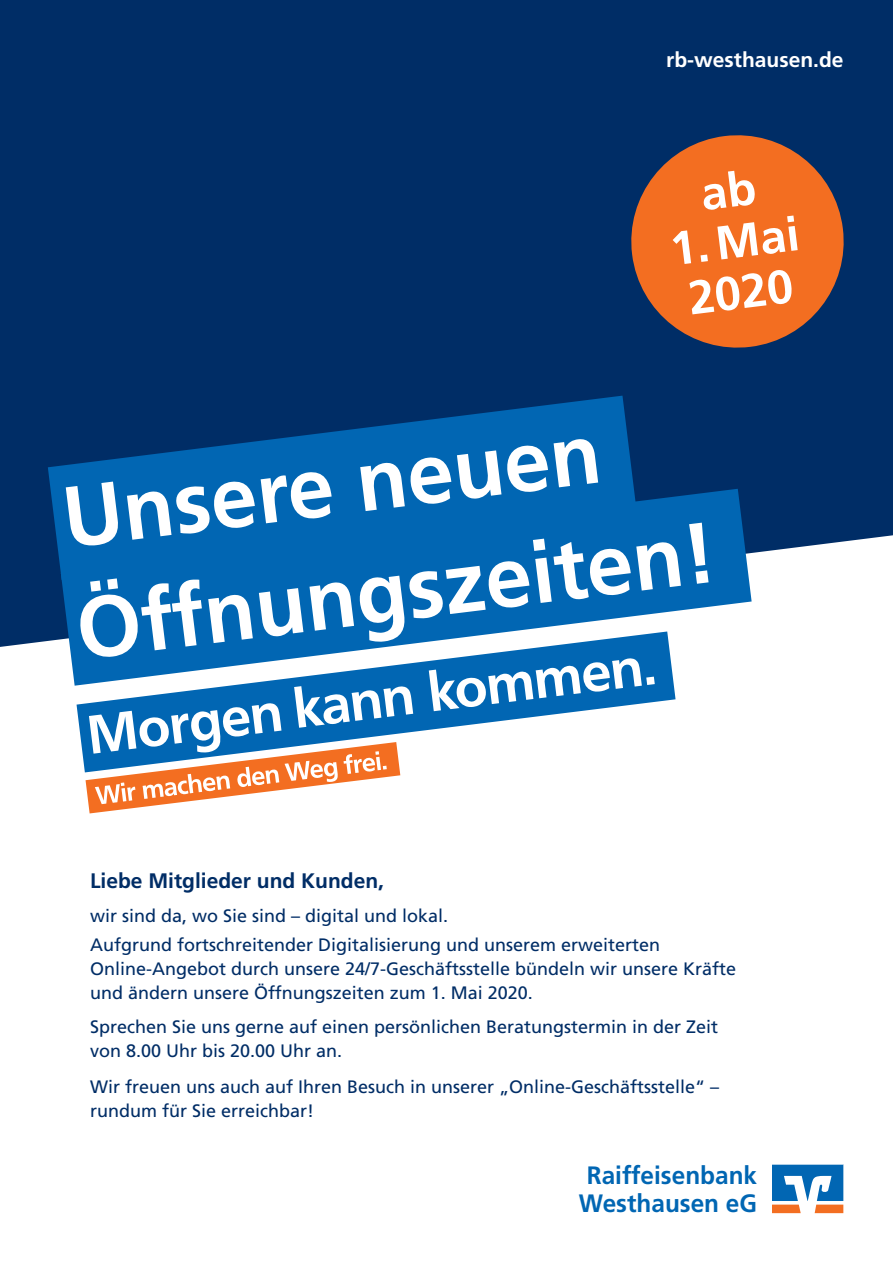
<style>
.page{position:relative;width:893px;height:1263px;background:#fff}
.page>*{position:absolute;margin:0;border:0;box-sizing:border-box;transform-origin:0 0}
.t1{font:700 86.1px "Frutiger LT Std";color:#fff}
.t2{font:700 47.25px "Frutiger LT Std";color:#fff}
.t3{font:700 25.2px "Frutiger LT Std";color:#0166b3}
.t4{font:700 21px "Frutiger LT Std";color:#002d66}
.t5{font:700 21px "Frutiger LT Std";color:#fff}
.t6{font:18px/24px "Frutiger LT Std";color:#002d66}
</style>
<div class="page">
<div style="left:0;top:0;width:893px;height:647px;background:#002d66"></div>
<svg style="left:48px;top:396px;width:588px;height:184px;background:#004f94"></svg>
<svg style="left:61px;top:489px;width:691px;height:197px;background:#1571b8"></svg>
<svg style="left:625px;top:129px;width:225px;height:225px;background:#a65936"></svg>
<svg style="left:77px;top:631px;width:598px;height:141px;fill:#0166b3"></svg>
<svg style="left:772px;top:1165px;width:72px;height:48px"></svg>
<svg style="left:86px;top:658px;width:569px;height:155px"></svg>
<div style="left:702px;top:169px;width:54px;height:42px;background:#f36e21"></div>
<p class="t5" style="left:666px;top:47px;width:179px">rb-westhausen.de</p>
<p class="t2" style="left:667px;top:222px;width:131px;rotate:-7deg">1. Mai</p>
<p class="t2" style="left:685px;top:271px;width:107px;rotate:-7deg">2020</p>
<p class="t1" style="left:57px;top:468px;width:543px;rotate:-7deg">Unsere neuen</p>
<p class="t1" style="left:71px;top:579px;width:645px;rotate:-7deg">Öffnungszeiten!</p>
<p class="t4" style="left:90px;top:868px;width:296px">Liebe Mitglieder und Kunden,</p>
<p class="t6" style="left:90px;top:904px;width:360px">wir sind da, wo Sie sind – digital und lokal.</p>
<p class="t6" style="left:90px;top:932px;width:648px">Aufgrund fortschreitender Digitalisierung und unserem erweiterten<br>Online-Angebot durch unsere 24/7-Geschäftsstelle bündeln wir unsere Kräfte und ändern unsere Öffnungszeiten zum 1. Mai 2020.</p>
<p class="t6" style="left:90px;top:1015px;width:630px">Sprechen Sie uns gerne auf einen persönlichen Beratungstermin in der Zeit von 8.00 Uhr bis 20.00 Uhr an.</p>
<p class="t6" style="left:90px;top:1075px;width:631px">Wir freuen uns auch auf Ihren Besuch in unserer „Online-Geschäftsstelle“ – rundum für Sie erreichbar!</p>
<p class="t3" style="left:587px;top:1160px;width:172px">Raiffeisenbank</p>
<p class="t3" style="left:579px;top:1188px;width:180px">Westhausen eG</p>
</div>
